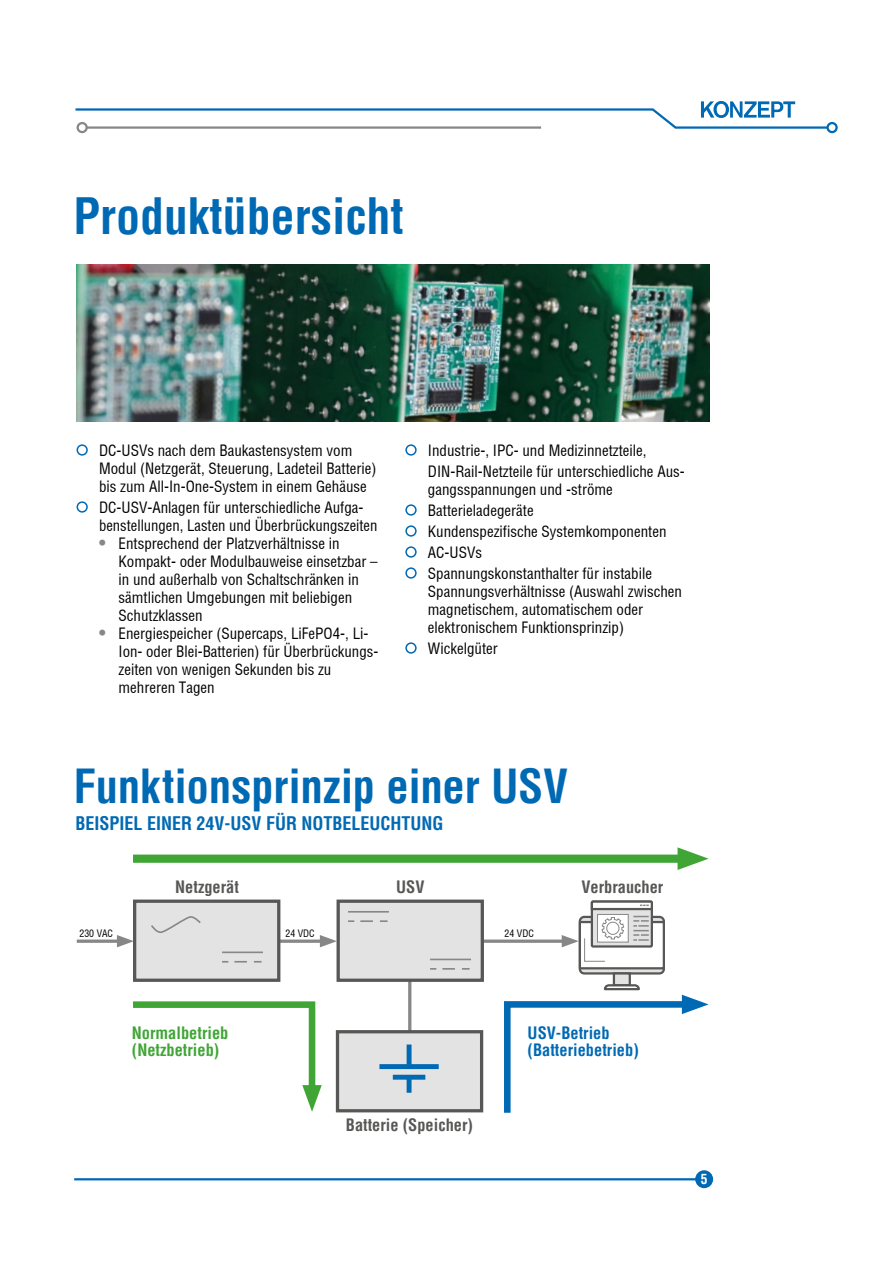
<style>
.page{position:relative;width:893px;height:1263px;background:#fff}
.page>*{position:absolute;margin:0;border:0;box-sizing:border-box;transform-origin:0 0}
.t1{font:700 condensed 48px "Context Condensed S Si";color:#0069b4}
.t2{font:700 condensed 45px "Context Condensed S Si";letter-spacing:-.005em;color:#0069b4}
.t3{font:700 condensed 18px "Context Condensed S Si";color:#0069b4}
.t4{font:700 condensed 16.35px "Context Condensed S Si";color:#575756}
.t5{font:700 condensed 16.35px/17.7px "Context Condensed S Si";color:#0069b4}
.t6{font:700 condensed 16.35px/17.7px "Context Condensed S Si";color:#3fa535}
.t7{font:15px/18px "Context Condensed S Si Condensed";color:#000}
.t8{font:700 condensed 13.5px "Context Condensed S Si";color:#fff}
.t9{font:9.9px "Context Condensed S Si Condensed";color:#000}
.s1{font-size:19.5px;color:#878787}
</style>
<div class="page">
<div style="left:826px;top:122px;width:12px;height:11px;border:2px solid #0069b4;border-radius:50%"></div>
<svg style="left:75px;top:101px;width:755px;height:29px"></svg>
<hr style="left:87px;top:126px;width:454px;height:3px;background:#878787">
<div style="left:77px;top:122px;width:11px;height:11px;border:2px solid #878787;border-radius:50%"></div>
<hr style="left:408px;top:980px;width:3px;height:52px;background:#878787">
<svg style="left:281px;top:939px;width:39px;height:4px"></svg>
<svg style="left:485px;top:939px;width:77px;height:4px"></svg>
<svg style="left:77px;top:939px;width:40px;height:4px"></svg>
<div style="left:336px;top:1030px;width:147px;height:82px;background:#e3e3e3;border:3px solid #575756"></div>
<div style="left:133px;top:854px;width:558px;height:9px;background:#3fa535"></div>
<svg style="left:678px;top:847px;width:31px;height:23px"></svg>
<svg style="left:133px;top:1001px;width:189px;height:111px"></svg>
<svg style="left:320px;top:900px;width:165px;height:82px;background:#d5d5d5"></svg>
<svg style="left:117px;top:900px;width:164px;height:82px;background:#d4d4d4"></svg>
<div style="left:379px;top:1064px;width:60px;height:5px;background:#0069b4"></div>
<div style="left:393px;top:1075px;width:32px;height:5px;background:#0069b4"></div>
<div style="left:407px;top:1078px;width:5px;height:15px;background:#0069b4"></div>
<div style="left:407px;top:1044px;width:5px;height:21px;background:#0069b4"></div>
<div style="left:77px;top:444px;width:11px;height:12px;border:2px solid #0069b4;border-radius:50%"></div>
<div style="left:77px;top:501px;width:11px;height:12px;border:2px solid #0069b4;border-radius:50%"></div>
<div style="left:405px;top:444px;width:12px;height:12px;border:2px solid #0069b4;border-radius:50%"></div>
<div style="left:405px;top:504px;width:12px;height:12px;border:2px solid #0069b4;border-radius:50%"></div>
<div style="left:405px;top:525px;width:12px;height:12px;border:2px solid #0069b4;border-radius:50%"></div>
<div style="left:405px;top:546px;width:12px;height:12px;border:2px solid #0069b4;border-radius:50%"></div>
<div style="left:405px;top:567px;width:12px;height:12px;border:2px solid #0069b4;border-radius:50%"></div>
<div style="left:405px;top:642px;width:12px;height:12px;border:2px solid #0069b4;border-radius:50%"></div>
<img style="left:77px;top:264px;width:632px;height:157px">
<svg style="left:580px;top:917px;width:84px;height:56px"></svg>
<div style="left:579px;top:916px;width:86px;height:58px;border:2px solid #575756;border-radius:4px"></div>
<div style="left:579px;top:921px;width:86px;height:48px;background:#fff;border:2px solid #575756"></div>
<div style="left:613px;top:972px;width:18px;height:14px;background:#e3e3e3;border:2px solid #575756"></div>
<svg style="left:504px;top:983px;width:205px;height:130px"></svg>
<svg style="left:562px;top:900px;width:92px;height:62px"></svg>
<hr style="left:74px;top:1178px;width:624px;height:2px;background:#0069b4">
<div style="left:695px;top:1170px;width:18px;height:18px;background:#0069b4;border-radius:50%"></div>
<h1 class="t1" style="left:73px;top:187px;width:332px">Produktübersicht</h1>
<p class="t7" style="left:99px;top:441px;width:279px">DC-USVs nach dem Baukastensystem vom<br>Modul (Netzgerät, Steuerung, Ladeteil Batterie) bis zum All-In-One-System in einem Gehäuse</p>
<p class="t7" style="left:99px;top:498px;width:280px">DC-USV-Anlagen für unterschiedliche Aufga&shy;benstellungen, Lasten und Überbrückungszeiten</p>
<p class="t7" style="left:119px;top:534px;width:261px;text-indent:-19px"><span class="s1">•</span> Entsprechend der Platzverhältnisse in Kompakt- oder Modulbauweise einsetzbar – in und außerhalb von Schaltschränken in sämtlichen Umgebungen mit beliebigen Schutzklassen</p>
<p class="t7" style="left:119px;top:624px;width:261px;text-indent:-19px"><span class="s1">•</span> Energiespeicher (Supercaps, LiFePO4-, Li-Ion- oder Blei-Batterien) für Überbrückungs&shy;zeiten von wenigen Sekunden bis zu mehreren Tagen</p>
<p class="t7" style="left:428px;top:439px;width:258px;line-height:21px">Industrie-, IPC- und Medizinnetzteile,<br>DIN-Rail-Netzteile für unterschiedliche Aus-</p>
<p class="t7" style="left:428px;top:478px;width:240px;line-height:21px">gangsspannungen und -ströme<br>Batterieladegeräte<br>Kundenspezifische Systemkomponenten<br>AC-USVs<br>Spannungskonstanthalter für instabile</p>
<p class="t7" style="left:428px;top:582px;width:256px">Spannungsverhältnisse (Auswahl zwischen magnetischem, automatischem oder elektronischem Funktionsprinzip)</p>
<p class="t7" style="left:428px;top:639px;width:71px">Wickelgüter</p>
<h2 class="t2" style="left:73px;top:759px;width:496px">Funktionsprinzip einer USV</h2>
<p class="t3" style="left:76px;top:812px;width:370px">BEISPIEL EINER 24V-USV FÜR NOTBELEUCHTUNG</p>
<p class="t4" style="left:175px;top:877px;width:65px">Netzgerät</p>
<p class="t4" style="left:396px;top:877px;width:30px">USV</p>
<p class="t4" style="left:581px;top:877px;width:83px">Verbraucher</p>
<p class="t9" style="left:79px;top:927px;width:35px">230 VAC</p>
<p class="t9" style="left:286px;top:927px;width:31px">24 VDC</p>
<p class="t9" style="left:505px;top:927px;width:31px">24 VDC</p>
<p class="t6" style="left:132px;top:1024px;width:98px">Normalbetrieb (Netzbetrieb)</p>
<p class="t4" style="left:346px;top:1115px;width:129px">Batterie (Speicher)</p>
<p class="t5" style="left:528px;top:1024px;width:113px">USV-Betrieb (Batteriebetrieb)</p>
<p class="t8" style="left:701px;top:1171px;width:8px">5</p>
</div>
